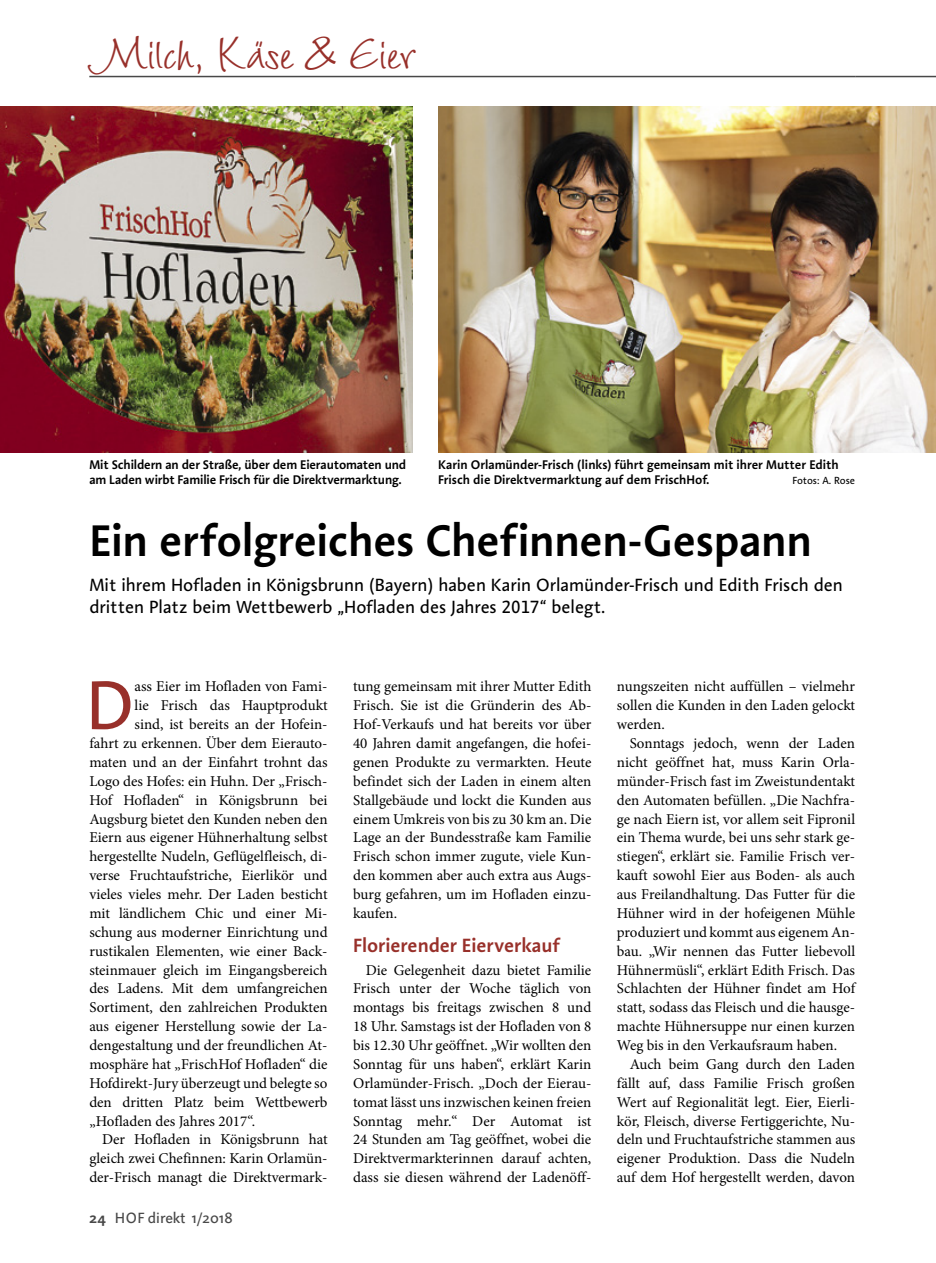
<style>
.page{position:relative;width:936px;height:1263px;background:#fff}
.page>*{position:absolute;margin:0;border:0;box-sizing:border-box;transform-origin:0 0}
.Initial_Blocksatz{font:70.5px "Aroma No 2 LT Pro";color:#98302a}
.Überschrift_30pt{font:600 45px "Aroma No 2 LT Pro";letter-spacing:-.005em;color:#000}
.t1{font:42px "Wiesbaden Swing Com";letter-spacing:-.015em;color:#98302a}
.Zwischenüberschrift{font:600 19.5px "Aroma No 2 LT Pro";color:#98302a}
.Vorspann{font:18px/22.5px "Aroma No 2 LT Pro";color:#000}
.Fließtext_Block{font:15px/18.9px "Minion Pro";color:#000;text-align:justify}
.Initial_Blocksatz-2{font:15px "Minion Pro";color:#000}
.t2{font:15px "Projekt LT Pro";color:#484848}
.t3{font:700 15px "Projekt LT Pro";color:#484848}
.Bildtext{font:600 12.75px/15px "Aroma No 2 LT Pro";letter-spacing:-.01em;color:#000}
.Bildtext-2{font:10.5px "Aroma No 2 LT Pro";letter-spacing:-.01em;color:#000}
</style>
<div class="page">
<hr style="left:89px;top:76px;width:766px;height:1px;background:#484848">
<hr style="left:855px;top:76px;width:80px;height:1px;background:#484848">
<img style="left:438px;top:106px;width:497px;height:346px">
<img style="left:0;top:106px;width:412px;height:346px">
<p class="t1" style="left:89px;top:29px;width:327px">Milch, Käse &amp; Eier</p>
<p class="Bildtext" style="left:89px;top:456px;width:318px">Mit Schildern an der Straße, über dem Eierautomaten und am Laden wirbt Familie Frisch für die Direktvermarktung.</p>
<p class="Bildtext" style="left:438px;top:456px;width:402px">Karin Orlamünder-Frisch (links) führt gemeinsam mit ihrer Mutter Edith<br>Frisch die Direktvermarktung auf dem FrischHof.</p>
<p class="Bildtext-2" style="left:792px;top:473px;width:64px">Fotos: A. Rose</p>
<p class="Überschrift_30pt" style="left:89px;top:511px;width:724px">Ein erfolgreiches Chefinnen-Gespann</p>
<p class="Vorspann" style="left:89px;top:573px;width:755px">Mit ihrem Hofladen in Königsbrunn (Bayern) haben Karin Orlamünder-Frisch und Edith Frisch den dritten Platz beim Wettbewerb „Hofladen des Jahres 2017“ belegt.</p>
<p class="Initial_Blocksatz" style="left:86px;top:659px;width:49px">D</p>
<p class="Initial_Blocksatz-2" style="left:135px;top:677px;width:194px">ass Eier im Hofladen von Fami-</p>
<p class="Initial_Blocksatz-2" style="left:135px;top:695px;width:194px">lie Frisch das Hauptprodukt</p>
<p class="Initial_Blocksatz-2" style="left:135px;top:714px;width:194px">sind, ist bereits an der Hofein-</p>
<p class="Initial_Blocksatz-2" style="left:89px;top:733px;width:240px">fahrt zu erkennen. Über dem Eierauto-</p>
<p class="Initial_Blocksatz-2" style="left:89px;top:752px;width:240px">maten und an der Einfahrt trohnt das</p>
<p class="Initial_Blocksatz-2" style="left:89px;top:771px;width:240px">Logo des Hofes: ein Huhn. Der „Frisch-</p>
<p class="Initial_Blocksatz-2" style="left:89px;top:790px;width:240px">Hof Hofladen“ in Königsbrunn bei</p>
<p class="Initial_Blocksatz-2" style="left:89px;top:809px;width:240px">Augsburg bietet den Kunden neben den</p>
<p class="Initial_Blocksatz-2" style="left:89px;top:828px;width:240px">Eiern aus eigener Hühnerhaltung selbst</p>
<p class="Initial_Blocksatz-2" style="left:89px;top:846px;width:240px">hergestellte Nudeln, Geflügelfleisch, di-</p>
<p class="Initial_Blocksatz-2" style="left:89px;top:865px;width:240px">verse Fruchtaufstriche, Eierlikör und</p>
<p class="Initial_Blocksatz-2" style="left:89px;top:884px;width:240px">vieles vieles mehr. Der Laden besticht</p>
<p class="Initial_Blocksatz-2" style="left:89px;top:903px;width:240px">mit ländlichem Chic und einer Mi-</p>
<p class="Initial_Blocksatz-2" style="left:89px;top:922px;width:240px">schung aus moderner Einrichtung und</p>
<p class="Initial_Blocksatz-2" style="left:89px;top:941px;width:240px">rustikalen Elementen, wie einer Back-</p>
<p class="Initial_Blocksatz-2" style="left:89px;top:960px;width:240px">steinmauer gleich im Eingangsbereich</p>
<p class="Initial_Blocksatz-2" style="left:89px;top:978px;width:240px">des Ladens. Mit dem umfangreichen</p>
<p class="Initial_Blocksatz-2" style="left:89px;top:997px;width:240px">Sortiment, den zahlreichen Produkten</p>
<p class="Initial_Blocksatz-2" style="left:89px;top:1016px;width:240px">aus eigener Herstellung sowie der La-</p>
<p class="Initial_Blocksatz-2" style="left:89px;top:1035px;width:240px">dengestaltung und der freundlichen At-</p>
<p class="Initial_Blocksatz-2" style="left:89px;top:1054px;width:240px">mosphäre hat „FrischHof Hofladen“ die</p>
<p class="Initial_Blocksatz-2" style="left:89px;top:1073px;width:240px">Hofdirekt-Jury überzeugt und belegte so</p>
<p class="Initial_Blocksatz-2" style="left:89px;top:1092px;width:240px">den dritten Platz beim Wettbewerb</p>
<p class="Initial_Blocksatz-2" style="left:89px;top:1111px;width:167px">„Hofladen des Jahres 2017“.</p>
<p class="Fließtext_Block" style="left:89px;top:1130px;width:240px;text-indent:13px">Der Hofladen in Königsbrunn hat gleich zwei Chefinnen: Karin Orlamün&shy;der-Frisch managt die Direktvermark-</p>
<p class="t3" style="left:89px;top:1208px;width:18px">24</p>
<p class="t2" style="left:115px;top:1208px;width:119px">HOF direkt 1/2018</p>
<p class="Fließtext_Block" style="left:353px;top:677px;width:240px">tung gemeinsam mit ihrer Mutter Edith Frisch. Sie ist die Gründerin des Ab-Hof-Verkaufs und hat bereits vor über 40 Jahren damit angefangen, die hofei&shy;genen Produkte zu vermarkten. Heute befindet sich der Laden in einem alten Stallgebäude und lockt die Kunden aus einem Umkreis von bis zu 30 km an. Die Lage an der Bundesstraße kam Familie Frisch schon immer zugute, viele Kun&shy;den kommen aber auch extra aus Augs&shy;burg gefahren, um im Hofladen einzu&shy;kaufen.</p>
<p class="Zwischenüberschrift" style="left:353px;top:932px;width:208px">Florierender Eierverkauf</p>
<p class="Fließtext_Block" style="left:353px;top:960px;width:240px;text-indent:13px">Die Gelegenheit dazu bietet Familie Frisch unter der Woche täglich von montags bis freitags zwischen 8 und 18 Uhr. Samstags ist der Hofladen von 8 bis 12.30 Uhr geöffnet. „Wir wollten den Sonntag für uns haben“, erklärt Karin Orlamünder-Frisch. „Doch der Eierau&shy;tomat lässt uns inzwischen keinen freien Sonntag mehr.“ Der Automat ist 24 Stunden am Tag geöffnet, wobei die Direktvermarkterinnen darauf achten, dass sie diesen während der Ladenöff-</p>
<p class="Fließtext_Block" style="left:617px;top:677px;width:240px">nungszeiten nicht auffüllen – vielmehr sollen die Kunden in den Laden gelockt werden.</p>
<p class="Fließtext_Block" style="left:617px;top:734px;width:240px;text-indent:13px">Sonntags jedoch, wenn der Laden nicht geöffnet hat, muss Karin Orla&shy;münder-Frisch fast im Zweistundentakt den Automaten befüllen. „Die Nachfra&shy;ge nach Eiern ist, vor allem seit Fipronil ein Thema wurde, bei uns sehr stark ge&shy;stiegen“, erklärt sie. Familie Frisch ver&shy;kauft sowohl Eier aus Boden- als auch aus Freilandhaltung. Das Futter für die Hühner wird in der hofeigenen Mühle produziert und kommt aus eigenem An&shy;bau. „Wir nennen das Futter liebevoll Hühnermüsli“, erklärt Edith Frisch. Das Schlachten der Hühner findet am Hof statt, sodass das Fleisch und die hausge&shy;machte Hühnersuppe nur einen kurzen Weg bis in den Verkaufsraum haben.</p>
<p class="Fließtext_Block" style="left:617px;top:1055px;width:240px;text-indent:13px">Auch beim Gang durch den Laden fällt auf, dass Familie Frisch großen Wert auf Regionalität legt. Eier, Eierli&shy;kör, Fleisch, diverse Fertiggerichte, Nu&shy;deln und Fruchtaufstriche stammen aus eigener Produktion. Dass die Nudeln auf dem Hof hergestellt werden, davon</p>
</div>
